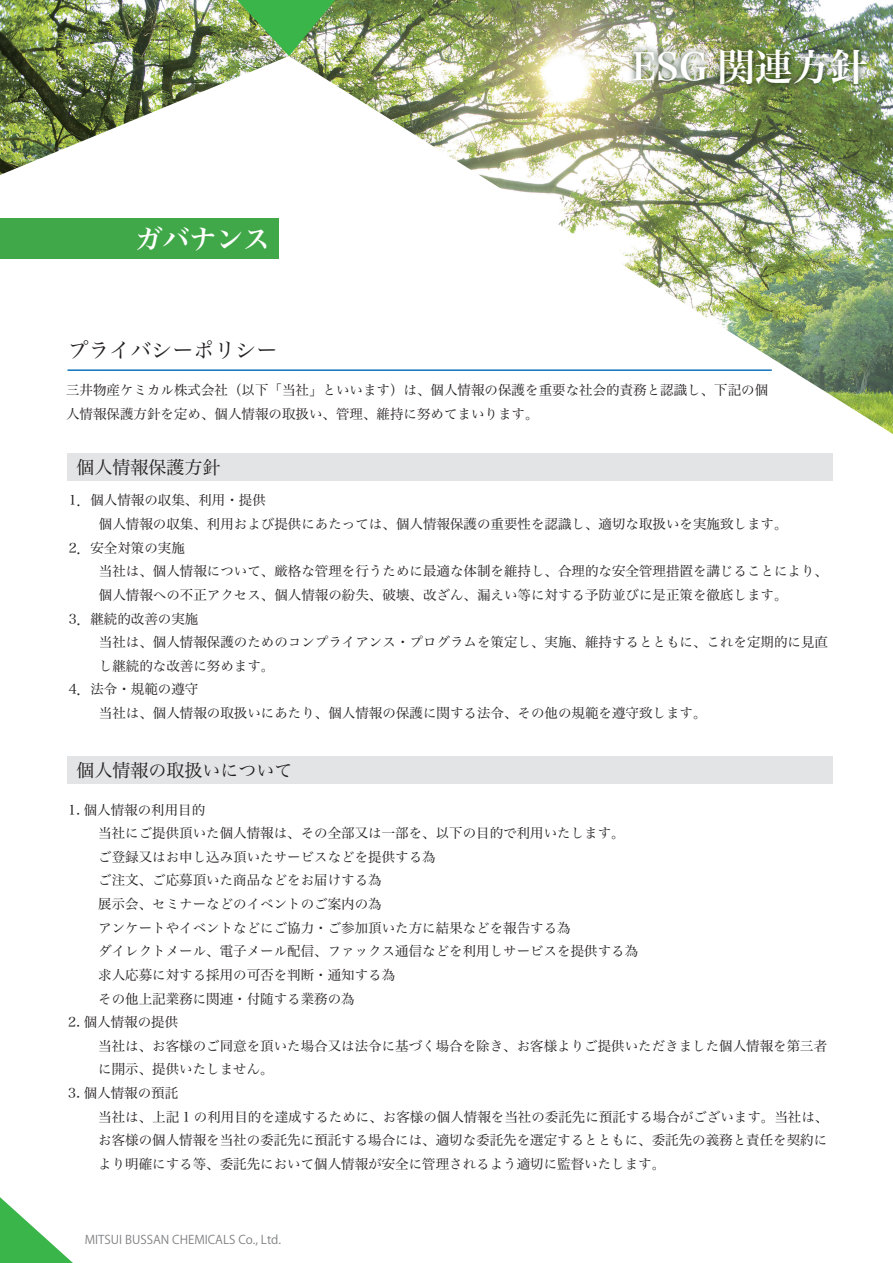
<style>
.page{position:relative;width:893px;height:1263px;background:#fff}
.page>*{position:absolute;margin:0;border:0;box-sizing:border-box;transform-origin:0 0}
.t1{font:37.5px "Hira Min Pro W6";color:#fff}
.t2{font:27px "Hira Min Pro W6";color:#fff}
.t3{font:21px "Hira Min Pro W3";color:#231f20}
.t4{font:18px "Hira Min Pro W3";color:#231f20}
.t5{font:13.5px/23.7px "Hira Min Pro W3";color:#231f20}
.t6{font:12px "Koz Go Pro";color:#808285}
</style>
<div class="page">
<img style="left:0;top:0;width:893px;height:56px">
<img style="left:621px;top:38px;width:257px;height:18px">
<img style="left:0;top:56px;width:893px;height:701px">
<img style="left:237px;top:0;width:98px;height:56px">
<svg style="left:0;top:1197px;width:73px;height:66px"></svg>
<div style="left:0;top:218px;width:278px;height:40px;background:#40a848"></div>
<hr style="left:67px;top:369px;width:705px;height:2px;background:#1074bc">
<div style="left:67px;top:453px;width:766px;height:27px;background:#e3e4e5"></div>
<div style="left:67px;top:757px;width:766px;height:27px;background:#e3e4e5"></div>
<h2 class="t2" style="left:136px;top:215px;width:137px">ガバナンス</h2>
<h3 class="t3" style="left:67px;top:332px;width:212px">プライバシーポリシー</h3>
<h1 class="t1" style="left:632px;top:34px;width:237px">ESG 関連方針</h1>
<p class="t5" style="left:66px;top:377px;width:703px">三井物産ケミカル株式会社（以下「当社」といいます）は、個人情報の保護を重要な社会的責務と認識し、下記の個人情報保護方針を定め、個人情報の取扱い、管理、維持に努めてまいります。</p>
<h3 class="t4" style="left:76px;top:451px;width:145px">個人情報保護方針</h3>
<p class="t5" style="left:69px;top:487px;width:198px">1．個人情報の収集、利用・提供</p>
<p class="t5" style="left:99px;top:511px;width:690px">個人情報の収集、利用および提供にあたっては、個人情報保護の重要性を認識し、適切な取扱いを実施致します。</p>
<p class="t5" style="left:69px;top:535px;width:117px">2．安全対策の実施</p>
<p class="t5" style="left:99px;top:558px;width:731px">当社は、個人情報について、厳格な管理を行うために最適な体制を維持し、合理的な安全管理措置を講じることにより、</p>
<p class="t5" style="left:99px;top:582px;width:690px">個人情報への不正アクセス、個人情報の紛失、破壊、改ざん、漏えい等に対する予防並びに是正策を徹底します。</p>
<p class="t5" style="left:69px;top:605px;width:131px">3．継続的改善の実施</p>
<p class="t5" style="left:99px;top:629px;width:731px">当社は、個人情報保護のためのコンプライアンス・プログラムを策定し、実施、維持するとともに、これを定期的に見直</p>
<p class="t5" style="left:99px;top:653px;width:177px">し継続的な改善に努めます。</p>
<p class="t5" style="left:69px;top:676px;width:131px">4．法令・規範の遵守</p>
<p class="t5" style="left:99px;top:700px;width:609px">当社は、個人情報の取扱いにあたり、個人情報の保護に関する法令、その他の規範を遵守致します。</p>
<h3 class="t4" style="left:76px;top:755px;width:217px">個人情報の取扱いについて</h3>
<p class="t5" style="left:98px;top:796px;width:542px;text-indent:-30px">1. 個人情報の利用目的<br>当社にご提供頂いた個人情報は、その全部又は一部を、以下の目的で利用いたします。ご登録又はお申し込み頂いたサービスなどを提供する為<br>ご注文、ご応募頂いた商品などをお届けする為<br>展示会、セミナーなどのイベントのご案内の為<br>アンケートやイベントなどにご協力・ご参加頂いた方に結果などを報告する為<br>ダイレクトメール、電子メール配信、ファックス通信などを利用しサービスを提供する為求人応募に対する採用の可否を判断・通知する為<br>その他上記業務に関連・付随する業務の為</p>
<p class="t5" style="left:98px;top:1009px;width:730px;text-indent:-30px">2. 個人情報の提供<br>当社は、お客様のご同意を頂いた場合又は法令に基づく場合を除き、お客様よりご提供いただきました個人情報を第三者に開示、提供いたしません。</p>
<p class="t5" style="left:98px;top:1080px;width:732px;text-indent:-30px">3. 個人情報の預託<br>当社は、上記 1 の利用目的を達成するために、お客様の個人情報を当社の委託先に預託する場合がございます。当社は、お客様の個人情報を当社の委託先に預託する場合には、適切な委託先を選定するとともに、委託先の義務と責任を契約により明確にする等、委託先において個人情報が安全に管理されるよう適切に監督いたします。</p>
<p class="t6" style="left:85px;top:1232px;width:198px">MITSUI BUSSAN CHEMICALS Co., Ltd.</p>
</div>
